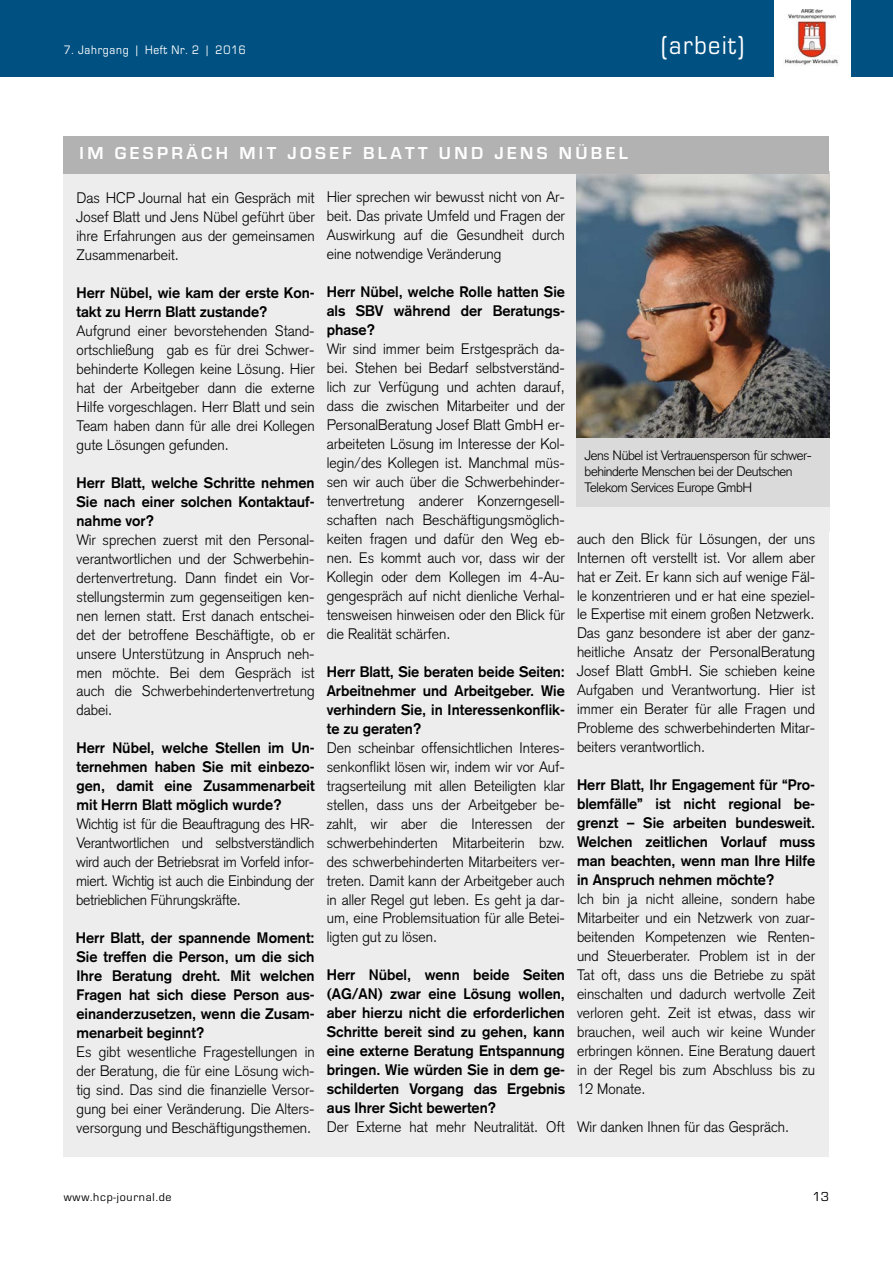
<style>
.page{position:relative;width:893px;height:1263px;background:#fff}
.page>*{position:absolute;margin:0;border:0;box-sizing:border-box;transform-origin:0 0}
.t1{font:27px "Eurostile";letter-spacing:.06em;color:#fff;scale:.9 1}
.t2{font:700 18px "Eurostile";letter-spacing:.19em;color:#fff}
.t3{font:300 15px/18.9px "Akzidenz Grotesk";color:#000;text-align:justify}
.t4{font:700 15px/18.9px "Akzidenz Grotesk";color:#000;text-align:justify}
.t5{font:300 13.5px/16.2px "Akzidenz Grotesk";letter-spacing:-.03em;color:#000}
.t6{font:13.5px "Eurostile";color:#000}
.t7{font:12.75px "Eurostile";letter-spacing:.06em;color:#fff;scale:.9 1}
.t8{font:12px "Eurostile";letter-spacing:.06em;color:#000}
</style>
<div class="page">
<div style="left:0;top:0;width:893px;height:77px;background:#005182"></div>
<div style="left:774px;top:0;width:76px;height:78px;background:#fff"></div>
<div style="left:64px;top:173px;width:765px;height:984px;background:#ededed"></div>
<img style="left:576px;top:174px;width:253px;height:264px">
<div style="left:64px;top:136px;width:765px;height:38px;background:#b3b2b2"></div>
<div style="left:576px;top:438px;width:253px;height:69px;background:#dadada"></div>
<img style="left:784px;top:9px;width:55px;height:56px">
<p class="t7" style="left:64px;top:43px;width:204px">7. Jahrgang | heft nr. 2 | 2016</p>
<h1 class="t1" style="left:661px;top:31px;width:94px">(arbeit)</h1>
<p class="t2" style="left:80px;top:143px;width:550px">IM GESPRÄCH MIT JOSEF BLATT UND JENS NÜBEL</p>
<p class="t3" style="left:77px;top:188px;width:240px">Das HCP Journal hat ein Gespräch mit Josef Blatt und Jens Nübel geführt über ihre Erfahrungen aus der gemeinsamen Zusammenarbeit.</p>
<p class="t4" style="left:77px;top:283px;width:240px">Herr Nübel, wie kam der erste Kon&shy;takt zu Herrn Blatt zustande?</p>
<p class="t3" style="left:77px;top:321px;width:240px">Aufgrund einer bevorstehenden Stand&shy;ortschließung gab es für drei Schwer&shy;behinderte Kollegen keine Lösung. Hier hat der Arbeitgeber dann die externe Hilfe vorgeschlagen. Herr Blatt und sein Team haben dann für alle drei Kollegen gute Lösungen gefunden.</p>
<p class="t4" style="left:76px;top:473px;width:240px">Herr Blatt, welche Schritte nehmen Sie nach einer solchen Kontaktauf&shy;nahme vor?</p>
<p class="t3" style="left:76px;top:530px;width:240px">Wir sprechen zuerst mit den Personal&shy;verantwortlichen und der Schwerbehin&shy;dertenvertretung. Dann findet ein Vor&shy;stellungstermin zum gegenseitigen ken&shy;nen lernen statt. Erst danach entschei&shy;det der betroffene Beschäftigte, ob er unsere Unterstützung in Anspruch neh&shy;men möchte. Bei dem Gespräch ist auch die Schwerbehindertenvertretung dabei.</p>
<p class="t4" style="left:77px;top:738px;width:240px">Herr Nübel, welche Stellen im Un&shy;ternehmen haben Sie mit einbezo&shy;gen, damit eine Zusammenarbeit mit Herrn Blatt möglich wurde?</p>
<p class="t3" style="left:76px;top:815px;width:240px">Wichtig ist für die Beauftragung des HR-Verantwortlichen und selbstverständlich wird auch der Betriebsrat im Vorfeld infor&shy;miert. Wichtig ist auch die Einbindung der betrieblichen Führungskräfte.</p>
<p class="t4" style="left:76px;top:928px;width:240px">Herr Blatt, der spannende Moment:<br>Sie treffen die Person, um die sich Ihre Beratung dreht. Mit welchen Fragen hat sich diese Person aus&shy;einanderzusetzen, wenn die Zusam&shy;menarbeit beginnt?</p>
<p class="t3" style="left:77px;top:1042px;width:240px">Es gibt wesentliche Fragestellungen in der Beratung, die für eine Lösung wich&shy;tig sind. Das sind die finanzielle Versor&shy;gung bei einer Veränderung. Die Alters&shy;versorgung und Beschäftigungsthemen.</p>
<p class="t3" style="left:327px;top:188px;width:240px">Hier sprechen wir bewusst nicht von Ar&shy;beit. Das private Umfeld und Fragen der Auswirkung auf die Gesundheit durch eine notwendige Veränderung</p>
<p class="t4" style="left:327px;top:282px;width:240px">Herr Nübel, welche Rolle hatten Sie als SBV während der Beratungs&shy;phase?</p>
<p class="t3" style="left:327px;top:339px;width:240px">Wir sind immer beim Erstgespräch da&shy;bei. Stehen bei Bedarf selbstverständ&shy;lich zur Verfügung und achten darauf, dass die zwischen Mitarbeiter und der PersonalBeratung Josef Blatt GmbH er&shy;arbeiteten Lösung im Interesse der Kol&shy;legin/des Kollegen ist. Manchmal müs&shy;sen wir auch über die Schwerbehinder&shy;tenvertretung anderer Konzerngesell&shy;schaften nach Beschäftigungsmöglich&shy;keiten fragen und dafür den Weg eb&shy;nen. Es kommt auch vor, dass wir der Kollegin oder dem Kollegen im 4-Au&shy;gengespräch auf nicht dienliche Verhal&shy;tensweisen hinweisen oder den Blick für die Realität schärfen.</p>
<p class="t4" style="left:327px;top:662px;width:240px">Herr Blatt, Sie beraten beide Seiten:<br>Arbeitnehmer und Arbeitgeber. Wie verhindern Sie, in Interessenkonflik&shy;te zu geraten?</p>
<p class="t3" style="left:327px;top:738px;width:240px">Den scheinbar offensichtlichen Interes&shy;senkonflikt lösen wir, indem wir vor Auf&shy;tragserteilung mit allen Beteiligten klar stellen, dass uns der Arbeitgeber be&shy;zahlt, wir aber die Interessen der schwerbehinderten Mitarbeiterin bzw. des schwerbehinderten Mitarbeiters ver&shy;treten. Damit kann der Arbeitgeber auch in aller Regel gut leben. Es geht ja dar&shy;um, eine Problemsituation für alle Betei&shy;ligten gut zu lösen.</p>
<p class="t4" style="left:327px;top:965px;width:240px">Herr Nübel, wenn beide Seiten (AG/AN) zwar eine Lösung wollen, aber hierzu nicht die erforderlichen Schritte bereit sind zu gehen, kann eine externe Beratung Entspannung bringen. Wie würden Sie in dem ge&shy;schilderten Vorgang das Ergebnis aus Ihrer Sicht bewerten?</p>
<p class="t3" style="left:327px;top:1118px;width:240px">Der Externe hat mehr Neutralität. Oft</p>
<p class="t5" style="left:585px;top:447px;width:229px">Jens Nübel ist Vertrauensperson für schwer&shy;behinderte Menschen bei der Deutschen<br>Telekom Services Europe GmbH</p>
<p class="t3" style="left:577px;top:529px;width:240px">auch den Blick für Lösungen, der uns Internen oft verstellt ist. Vor allem aber hat er Zeit. Er kann sich auf wenige Fäl&shy;le konzentrieren und er hat eine speziel&shy;le Expertise mit einem großen Netzwerk.<br>Das ganz besondere ist aber der ganz&shy;heitliche Ansatz der PersonalBeratung Josef Blatt GmbH. Sie schieben keine Aufgaben und Verantwortung. Hier ist immer ein Berater für alle Fragen und Probleme des schwerbehinderten Mitar&shy;beiters verantwortlich.</p>
<p class="t4" style="left:577px;top:775px;width:240px">Herr Blatt, Ihr Engagement für “Pro&shy;blemfälle” ist nicht regional be&shy;grenzt – Sie arbeiten bundesweit.<br>Welchen zeitlichen Vorlauf muss man beachten, wenn man Ihre Hilfe in Anspruch nehmen möchte?</p>
<p class="t3" style="left:577px;top:889px;width:240px">Ich bin ja nicht alleine, sondern habe Mitarbeiter und ein Netzwerk von zuar&shy;beitenden Kompetenzen wie Renten&shy;und Steuerberater. Problem ist in der Tat oft, dass uns die Betriebe zu spät einschalten und dadurch wertvolle Zeit verloren geht. Zeit ist etwas, dass wir brauchen, weil auch wir keine Wunder erbringen können. Eine Beratung dauert in der Regel bis zum Abschluss bis zu 12 Monate.</p>
<p class="t3" style="left:577px;top:1117px;width:214px">Wir danken Ihnen für das Gespräch.</p>
<p class="t8" style="left:64px;top:1190px;width:109px">www.hcp-journal.de</p>
<p class="t6" style="left:813px;top:1189px;width:18px">13</p>
</div>
